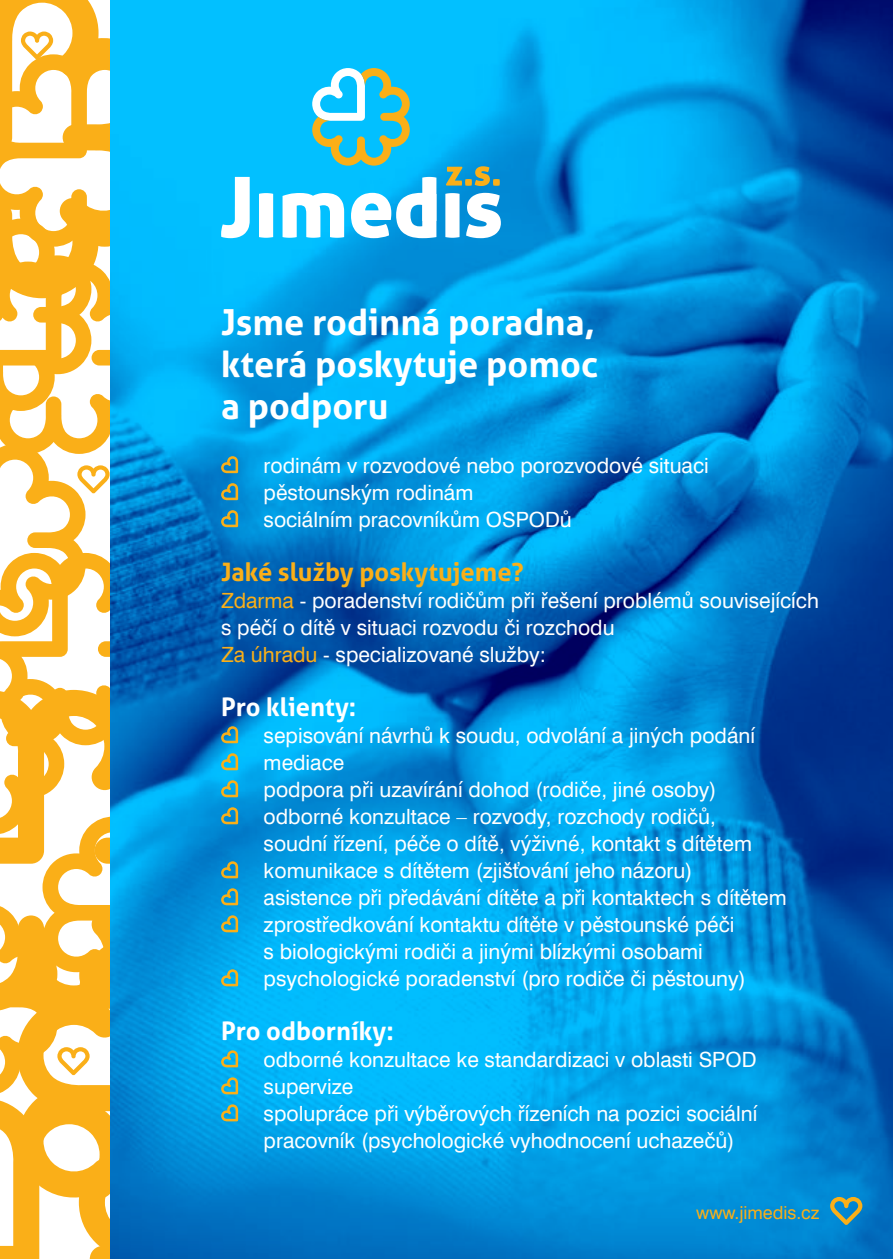
<style>
.page{position:relative;width:893px;height:1259px;background:#fff}
.page>*{position:absolute;margin:0;border:0;box-sizing:border-box;transform-origin:0 0}
.t1{font:700 36px "Aller";color:#fff}
.t2{font:700 25.5px "Aller";color:#fff}
.t3{font:700 25.5px "Aller";color:#faaf18}
.t4{font:21px/27px "Swiss 721 AT";color:#fff}
.t5{font:18px "Swiss 721 AT";color:#faaf18}
.s1{color:#faaf18}
</style>
<div class="page">
<svg style="left:0;top:0;width:111px;height:32px"></svg>
<img style="left:111px;top:0;width:782px;height:1259px">
<svg style="left:446px;top:166px;width:54px;height:20px"></svg>
<svg style="left:259px;top:193px;width:14px;height:45px"></svg>
<svg style="left:283px;top:193px;width:61px;height:45px"></svg>
<svg style="left:351px;top:177px;width:85px;height:61px"></svg>
<svg style="left:445px;top:193px;width:15px;height:45px"></svg>
<svg style="left:466px;top:193px;width:35px;height:45px"></svg>
<svg style="left:312px;top:68px;width:98px;height:98px;background:#5ec4c7"></svg>
<svg style="left:830px;top:1197px;width:32px;height:28px"></svg>
<svg style="left:0;top:32px;width:250px;height:1227px"></svg>
<p class="t1" style="left:221px;top:300px;width:375px">Jsme rodinná poradna,</p>
<p class="t1" style="left:221px;top:342px;width:378px">která poskytuje pomoc</p>
<p class="t1" style="left:221px;top:384px;width:169px">a podporu</p>
<p class="t4" style="left:264px;top:452px;width:447px">rodinám v rozvodové nebo porozvodové situaci</p>
<p class="t4" style="left:264px;top:479px;width:211px">pěstounským rodinám</p>
<p class="t4" style="left:264px;top:506px;width:310px">sociálním pracovníkům OSPODů</p>
<p class="t3" style="left:221px;top:556px;width:304px">Jaké služby poskytujeme?</p>
<p class="t4" style="left:221px;top:587px;width:599px"><span class="s1">Zdarma</span> - poradenství rodičům při řešení problémů souvisejících s péčí o dítě v situaci rozvodu či rozchodu</p>
<p class="t4" style="left:221px;top:641px;width:326px"><span class="s1">Za úhradu</span> - specializované služby:</p>
<p class="t2" style="left:221px;top:691px;width:137px">Pro klienty:</p>
<p class="t4" style="left:264px;top:722px;width:493px">sepisování návrhů k soudu, odvolání a jiných podání</p>
<p class="t4" style="left:264px;top:749px;width:82px">mediace</p>
<p class="t4" style="left:264px;top:776px;width:454px">podpora při uzavírání dohod (rodiče, jiné osoby)</p>
<p class="t4" style="left:264px;top:803px;width:490px">odborné konzultace – rozvody, rozchody rodičů, soudní řízení, péče o dítě, výživné, kontakt s dítětem</p>
<p class="t4" style="left:264px;top:857px;width:430px">komunikace s dítětem (zjišťování jeho názoru)</p>
<p class="t4" style="left:264px;top:884px;width:525px">asistence při předávání dítěte a při kontaktech s dítětem</p>
<p class="t4" style="left:264px;top:911px;width:472px">zprostředkování kontaktu dítěte v pěstounské péči s biologickými rodiči a jinými blízkými osobami</p>
<p class="t4" style="left:264px;top:965px;width:484px">psychologické poradenství (pro rodiče či pěstouny)</p>
<p class="t2" style="left:221px;top:1015px;width:174px">Pro odborníky:</p>
<p class="t4" style="left:264px;top:1046px;width:494px">odborné konzultace ke standardizaci v oblasti SPOD</p>
<p class="t4" style="left:264px;top:1073px;width:91px">supervize</p>
<p class="t4" style="left:264px;top:1100px;width:495px">spolupráce při výběrových řízeních na pozici sociální pracovník (psychologické vyhodnocení uchazečů)</p>
<p class="t5" style="left:696px;top:1201px;width:125px">www.jimedis.cz</p>
</div>
